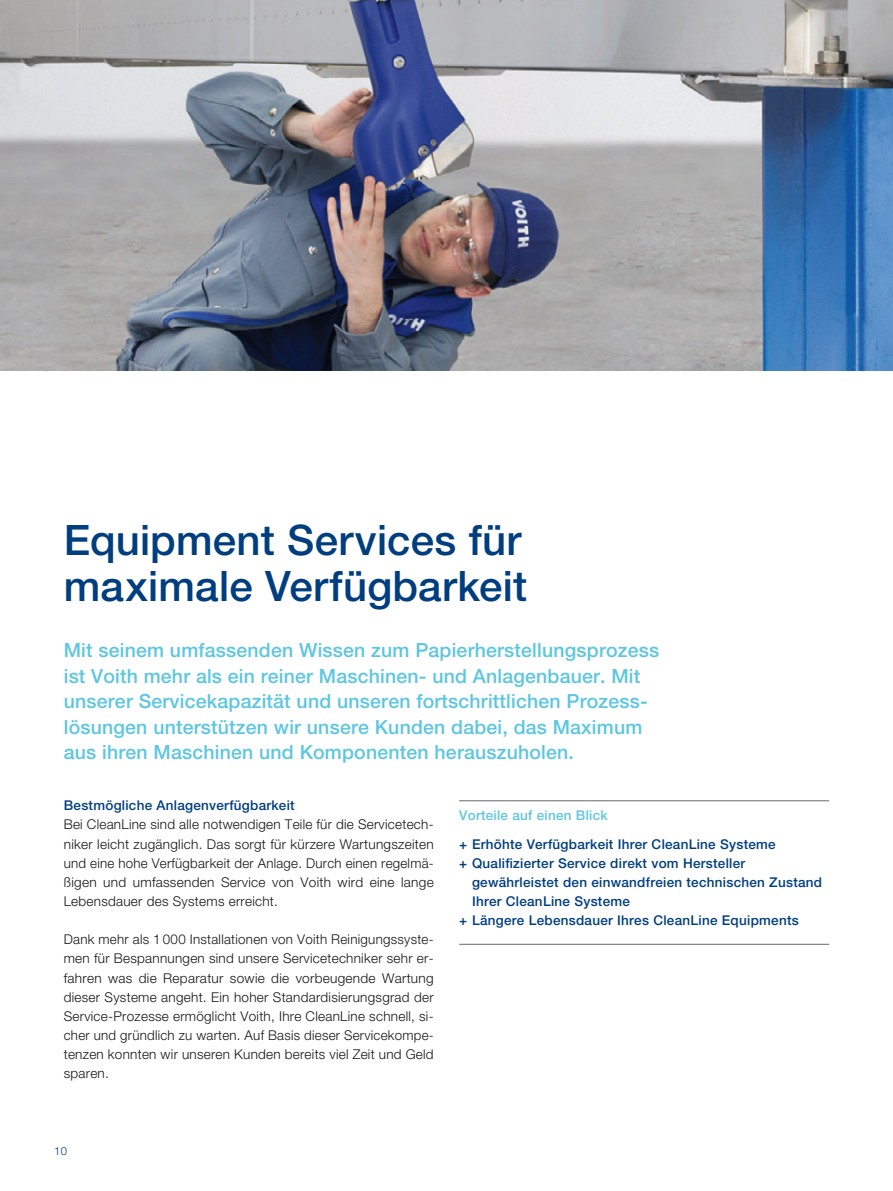
<style>
.page{position:relative;width:893px;height:1191px;background:#fff}
.page>*{position:absolute;margin:0;border:0;box-sizing:border-box;transform-origin:0 0}
.Headline_Voith_Blue{font:500 42px/46.2px "Helvetica Neue LT Pro";letter-spacing:.005em;color:#003e7f}
.Introtext_Accent_col{font:500 19.5px/25.5px "Helvetica Neue LT Pro";letter-spacing:.01em;color:#5dc6e0}
.Copytext{font:300 13.5px/19.2px "Helvetica Neue LT Pro";letter-spacing:.02em;color:#151616;text-align:justify}
.Subheadline_2{font:500 13.5px/19.2px "Helvetica Neue LT Pro";letter-spacing:.02em;color:#003e7f}
.Infobox_-_Headline{font:500 13.5px "Helvetica Neue LT Pro";letter-spacing:.02em;color:#5dc6e0}
.Page_Number{font:300 11.25px "Helvetica Neue LT Pro";color:#003e7f}
</style>
<div class="page">
<hr style="left:459px;top:800px;width:370px;height:1px;background:#686868">
<hr style="left:459px;top:944px;width:370px;height:1px;background:#686868">
<img style="left:0;top:0;width:893px;height:370px">
<p class="Headline_Voith_Blue" style="left:64px;top:516px;width:465px">Equipment Services für maximale Verfügbarkeit</p>
<p class="Introtext_Accent_col" style="left:64px;top:637px;width:597px">Mit seinem umfassenden Wissen zum Papierherstellungsprozess ist Voith mehr als ein reiner Maschinen- und Anlagenbauer. Mit unserer Servicekapazität und unseren fortschrittlichen Prozess&shy;lösungen unterstützen wir unsere Kunden dabei, das Maximum aus ihren Maschinen und Komponenten herauszuholen.</p>
<p class="Subheadline_2" style="left:64px;top:795px;width:232px">Bestmögliche Anlagenverfügbarkeit</p>
<p class="Copytext" style="left:64px;top:814px;width:371px">Bei CleanLine sind alle notwendigen Teile für die Servicetech&shy;niker leicht zugänglich. Das sorgt für kürzere Wartungszeiten und eine hohe Verfügbarkeit der Anlage. Durch einen regelmä&shy;ßigen und umfassenden Service von Voith wird eine lange Lebensdauer des Systems erreicht.</p>
<p class="Copytext" style="left:64px;top:929px;width:371px">Dank mehr als 1 000 Installationen von Voith Reinigungssyste&shy;men für Bespannungen sind unsere Servicetechniker sehr er&shy;fahren was die Reparatur sowie die vorbeugende Wartung dieser Systeme angeht. Ein hoher Standardisierungsgrad der Service-Prozesse ermöglicht Voith, Ihre CleanLine schnell, si&shy;cher und gründlich zu warten. Auf Basis dieser Servicekompe&shy;tenzen konnten wir unseren Kunden bereits viel Zeit und Geld sparen.</p>
<p class="Infobox_-_Headline" style="left:459px;top:807px;width:150px">Vorteile auf einen Blick</p>
<p class="Subheadline_2" style="left:459px;top:834px;width:318px">+ Erhöhte Verfügbarkeit Ihrer CleanLine Systeme</p>
<p class="Subheadline_2" style="left:472px;top:853px;width:352px;text-indent:-13px">+ Qualifizierter Service direkt vom Hersteller gewährleistet den einwandfreien technischen Zustand<br>Ihrer CleanLine Systeme</p>
<p class="Subheadline_2" style="left:459px;top:910px;width:341px">+ Längere Lebensdauer Ihres CleanLine Equipments</p>
<p class="Page_Number" style="left:54px;top:1144px;width:14px">10</p>
</div>
